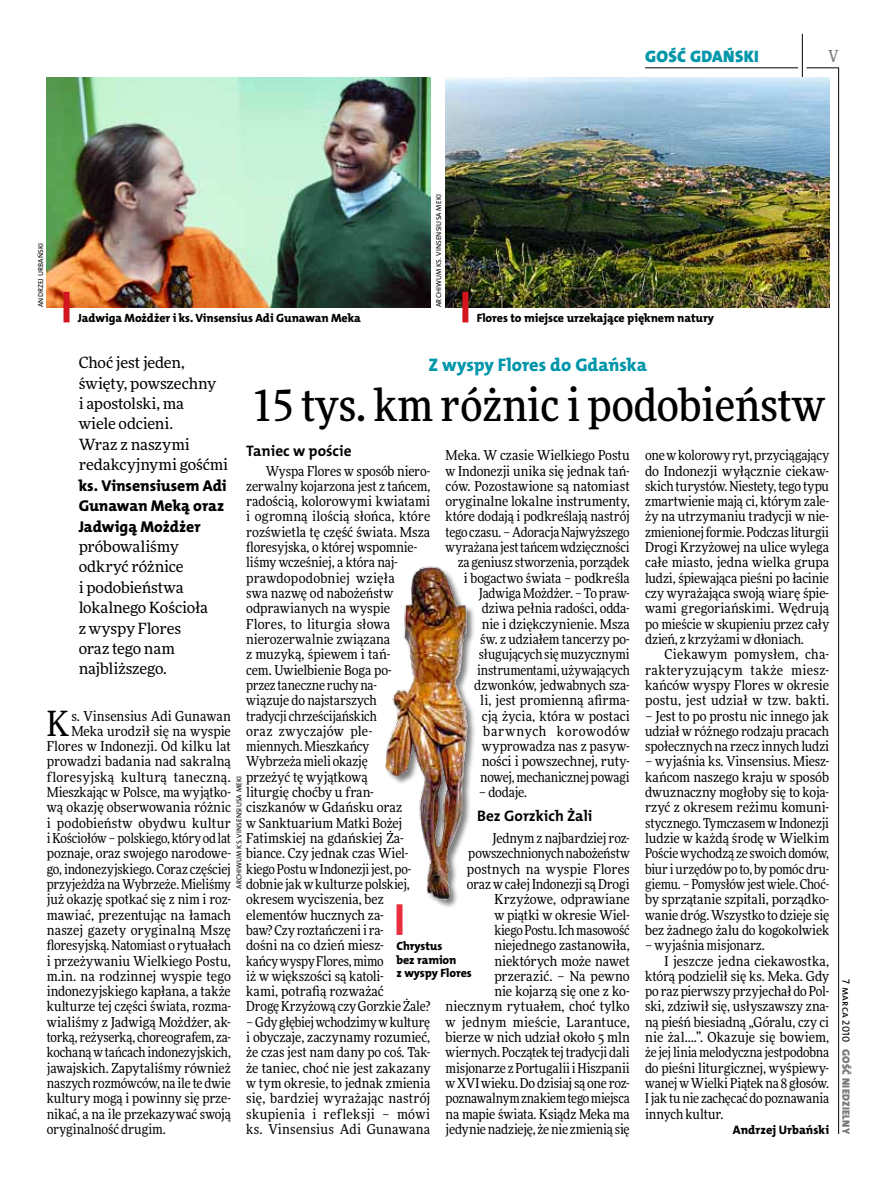
<style>
.page{position:relative;width:893px;height:1191px;background:#fff}
.page>*{position:absolute;margin:0;border:0;box-sizing:border-box;transform-origin:0 0}
.t1{font:500 45px "Freeday Narrow";color:#000}
.t2{font:34.8px "Freeday Narrow News";color:#000}
.t3{font:18.3px "The Mix HP8 Ex Bld";color:#0096aa}
.t4{font:16.65px "The Mix HP9 Blk";letter-spacing:.02em;color:#0096aa}
.t5{font:500 16.5px "Freeday Narrow";color:#787779;scale:.9 1}
.t6{font:15.75px/20.4px "The Mix HP8 Ex Bld";letter-spacing:-.005em;color:#000}
.t7{font:15.45px/20.4px "Freeday News";letter-spacing:-.005em;color:#000}
.t8{font:15.3px "The Mix HP7 Bld";color:#000}
.t9{font:13.65px/15.3px "Freeday Narrow News";letter-spacing:-.005em;color:#000;text-align:justify}
.t10{font:13.65px "Freeday Narrow News";letter-spacing:.03em;color:#000}
.t11{font:13.65px "Freeday Narrow News";letter-spacing:.025em;color:#000}
.t12{font:12.3px "The Mix HP8 Ex Bld";color:#000}
.t13{font:12px/13.5px "The Mix HP8 Ex Bld";letter-spacing:-.005em;color:#000}
.t14{font:10.5px "The Mix HP9 Blk";letter-spacing:.025em;color:#787779}
.t15{font:10.5px "The Mix HP5 Plain";color:#000}
.t16{font:7.2px "The Mix HP5 Plain";letter-spacing:.015em;color:#000}
</style>
<div class="page">
<hr style="left:806px;top:68px;width:33px;height:1px;background:#000">
<hr style="left:645px;top:68px;width:153px;height:1px;background:#000">
<hr style="left:838px;top:68px;width:1px;height:1066px;background:#000">
<hr style="left:802px;top:34px;width:1px;height:43px;background:#000">
<img style="left:446px;top:77px;width:383px;height:230px">
<img style="left:47px;top:77px;width:383px;height:230px">
<img style="left:385px;top:566px;width:90px;height:369px">
<div style="left:64px;top:292px;width:6px;height:30px;background:#d3151f"></div>
<div style="left:462px;top:292px;width:6px;height:30px;background:#d3151f"></div>
<div style="left:396px;top:904px;width:6px;height:31px;background:#e92f3f"></div>
<p class="t4" style="left:645px;top:46px;width:115px">GOŚĆ GDAŃSKI</p>
<p class="t16" style="left:36px;top:307px;width:65px;rotate:-90deg">andrzej urbański</p>
<p class="t16" style="left:434px;top:307px;width:114px;rotate:-90deg">archiwum ks. Vinsensiusa Meki</p>
<p class="t13" style="left:78px;top:312px;width:284px">Jadwiga Możdżer i ks. Vinsensius Adi Gunawan Meka</p>
<p class="t13" style="left:477px;top:312px;width:239px">Flores to miejsce urzekające pięknem natury</p>
<p class="t5" style="left:828px;top:46px;width:13px">V</p>
<p class="t7" style="left:79px;top:352px;width:151px">Choć jest jeden, święty, powszechny<br>i apostolski, ma<br>wiele odcieni.<br>Wraz z naszymi redakcyjnymi gośćmi</p>
<p class="t6" style="left:79px;top:475px;width:150px">ks. Vinsensiusem Adi<br>Gunawan Meką oraz<br>Jadwigą Możdżer</p>
<p class="t7" style="left:79px;top:536px;width:131px">próbowaliśmy odkryć różnice<br>i podobieństwa lokalnego Kościoła z wyspy Flores oraz tego nam najbliższego.</p>
<h3 class="t3" style="left:428px;top:353px;width:220px">Z wyspy Flores do Gdańska</h3>
<h1 class="t1" style="left:251px;top:377px;width:575px">15 tys. km różnic i podobieństw</h1>
<p class="t8" style="left:246px;top:441px;width:107px">Taniec w poście</p>
<p class="t9" style="left:246px;top:463px;width:186px;text-align:left;text-indent:20px">Wyspa Flores w sposób niero&shy;zerwalny kojarzona jest z tańcem, radością, kolorowymi kwiatami i ogromną ilością słońca, które rozświetla tę część świata. Msza floresyjska, o której wspomnie&shy;liśmy wcześniej, a która naj&shy;prawdopodobniej wzięła<br>swa nazwę od nabożeństw odprawianych na wyspie<br>Flores, to liturgia słowa nierozerwalnie związana<br>z muzyką, śpiewem i tań-<br>cem. Uwielbienie Boga po-<br>przez taneczne ruchy na-<br>wiązuje do najstarszych<br>tradycji chrześcijańskich<br>oraz zwyczajów ple&shy;miennych. Mieszkańcy<br>Wybrzeża mieli okazję<br>przeżyć tę wyjątkową<br>liturgię choćby u fran&shy;ciszkanów w Gdańsku oraz<br>w Sanktuarium Matki Bożej<br>Fatimskiej na gdańskiej Ża&shy;biance. Czy jednak czas Wiel&shy;kiego Postu w Indonezji jest, po&shy;dobnie jak w kulturze polskiej, okresem wyciszenia, bez elementów hucznych za-<br>baw? Czy roztańczeni i ra-<br>dośni na co dzień miesz-<br>kańcy wyspy Flores, mimo<br>iż w większości są katoli-<br>kami, potrafią rozważać<br>Drogę Krzyżową czy Gorzkie Żale?</p>
<p class="t9" style="left:246px;top:1014px;width:186px">– Gdy głębiej wchodzimy w kulturę i obyczaje, zaczynamy rozumieć, że czas jest nam dany po coś. Tak&shy;że taniec, choć nie jest zakazany w tym okresie, to jednak zmienia się, bardziej wyrażając nastrój skupienia i refleksji – mówi ks. Vinsensius Adi Gunawana</p>
<p class="t9" style="left:446px;top:447px;width:186px;text-align:right">Meka. W czasie Wielkiego Postu w Indonezji unika się jednak tań&shy;ców. Pozostawione są natomiast oryginalne lokalne instrumenty, które dodają i podkreślają nastrój tego czasu. – Adoracja Najwyższego wyrażana jest tańcem wdzięczności za geniusz stworzenia, porządek<br>i bogactwo świata – podkreśla<br>Jadwiga Możdżer. – To praw&shy;dziwa pełnia radości, odda-<br>nie i dziękczynienie. Msza<br>św. z udziałem tancerzy po&shy;sługujących się muzycznymi instrumentami, używających dzwonków, jedwabnych sza-<br>li, jest promienną afirma-<br>cją życia, która w postaci barwnych korowodów wyprowadza nas z pasyw-<br>ności i powszechnej, ruty&shy;nowej, mechanicznej powagi</p>
<p class="t9" style="left:479px;top:784px;width:50px">– dodaje.</p>
<p class="t8" style="left:477px;top:806px;width:117px">Bez Gorzkich Żali</p>
<p class="t9" style="left:446px;top:830px;width:186px;text-align:right">Jednym z najbardziej roz&shy;powszechnionych nabożeństw postnych na wyspie Flores oraz w całej Indonezji są Drogi<br>Krzyżowe, odprawiane<br>w piątki w okresie Wiel-<br>kiego Postu. Ich masowość niejednego zastanowiła, niektórych może nawet przerazić. – Na pewno<br>nie kojarzą się one z ko&shy;niecznym rytuałem, choć tylko w jednym mieście, Larantuce, bierze w nich udział około 5 mln wiernych. Początek tej tradycji dali misjonarze z Portugalii i Hiszpanii w XVI wieku. Do dzisiaj są one roz&shy;poznawalnym znakiem tego miejsca na mapie świata. Ksiądz Meka ma jedynie nadzieję, że nie zmienią się</p>
<p class="t9" style="left:645px;top:447px;width:186px">one w kolorowy ryt, przyciągający do Indonezji wyłącznie ciekaw&shy;skich turystów. Niestety, tego typu zmartwienie mają ci, którym zale&shy;ży na utrzymaniu tradycji w nie&shy;zmienionej formie. Podczas liturgii Drogi Krzyżowej na ulice wylega całe miasto, jedna wielka grupa ludzi, śpiewająca pieśni po łacinie czy wyrażająca swoją wiarę śpie&shy;wami gregoriańskimi. Wędrują po mieście w skupieniu przez cały dzień, z krzyżami w dłoniach.</p>
<p class="t9" style="left:645px;top:646px;width:186px;text-indent:20px">Ciekawym pomysłem, cha&shy;rakteryzującym także miesz&shy;kańców wyspy Flores w okresie postu, jest udział w tzw. bakti.</p>
<p class="t9" style="left:645px;top:708px;width:186px">– Jest to po prostu nic innego jak udział w różnego rodzaju pracach społecznych na rzecz innych ludzi</p>
<p class="t9" style="left:645px;top:754px;width:186px">– wyjaśnia ks. Vinsensius. Miesz&shy;kańcom naszego kraju w sposób dwuznaczny mogłoby się to koja&shy;rzyć z okresem reżimu komuni&shy;stycznego. Tymczasem w Indonezji ludzie w każdą środę w Wielkim Poście wychodzą ze swoich domów, biur i urzędów po to, by pomóc dru&shy;giemu. – Pomysłów jest wiele. Choć&shy;by sprzątanie szpitali, porządko&shy;wanie dróg. Wszystko to dzieje się bez żadnego żalu do kogokolwiek</p>
<p class="t9" style="left:645px;top:937px;width:121px">– wyjaśnia misjonarz.</p>
<p class="t9" style="left:665px;top:953px;width:166px">I jeszcze jedna ciekawostka,</p>
<p class="t9" style="left:645px;top:968px;width:186px">którą podzielił się ks. Meka. Gdy</p>
<p class="t9" style="left:645px;top:983px;width:186px">po raz pierwszy przyjechał do Pol-</p>
<p class="t9" style="left:645px;top:998px;width:186px">ski, zdziwił się, usłyszawszy zna-</p>
<p class="t9" style="left:645px;top:1014px;width:186px">ną pieśń biesiadną „Góralu, czy ci</p>
<p class="t9" style="left:645px;top:1029px;width:186px">nie żal….”. Okazuje się bowiem,</p>
<p class="t9" style="left:645px;top:1044px;width:186px">że jej linia melodyczna jestpodobna</p>
<p class="t9" style="left:645px;top:1060px;width:186px">do pieśni liturgicznej, wyśpiewy-</p>
<p class="t9" style="left:645px;top:1075px;width:186px">wanej w Wielki Piątek na 8 głosów.</p>
<p class="t9" style="left:645px;top:1090px;width:186px">I jak tu nie zachęcać do poznawania</p>
<p class="t9" style="left:645px;top:1106px;width:80px">innych kultur.</p>
<p class="t12" style="left:733px;top:1122px;width:98px">Andrzej Urbański</p>
<h2 class="t2" style="left:47px;top:702px;width:24px">K</h2>
<p class="t9" style="left:71px;top:708px;width:161px">s. Vinsensius Adi Gunawan</p>
<p class="t9" style="left:71px;top:723px;width:161px">Meka urodził się na wyspie</p>
<p class="t9" style="left:47px;top:738px;width:186px">Flores w Indonezji. Od kilku lat</p>
<p class="t9" style="left:47px;top:754px;width:186px">prowadzi badania nad sakralną</p>
<p class="t10" style="left:47px;top:768px;width:186px">floresyjską kulturą taneczną.</p>
<p class="t9" style="left:47px;top:784px;width:186px">Mieszkając w Polsce, ma wyjątko-</p>
<p class="t9" style="left:47px;top:799px;width:186px">wą okazję obserwowania różnic</p>
<p class="t11" style="left:47px;top:814px;width:186px">i podobieństw obydwu kultur</p>
<p class="t9" style="left:47px;top:830px;width:186px">i Kościołów – polskiego, który od lat</p>
<p class="t9" style="left:47px;top:845px;width:186px">poznaje, oraz swojego narodowe-</p>
<p class="t9" style="left:47px;top:861px;width:186px">go, indonezyjskiego. Coraz częściej</p>
<p class="t9" style="left:47px;top:876px;width:186px">przyjeżdża na Wybrzeże. Mieliśmy</p>
<p class="t9" style="left:47px;top:891px;width:186px">już okazję spotkać się z nim i roz-</p>
<p class="t9" style="left:47px;top:907px;width:186px">mawiać, prezentując na łamach</p>
<p class="t9" style="left:47px;top:922px;width:186px">naszej gazety oryginalną Mszę</p>
<p class="t9" style="left:47px;top:937px;width:186px">floresyjską. Natomiast o rytuałach</p>
<p class="t9" style="left:47px;top:953px;width:186px">i przeżywaniu Wielkiego Postu,</p>
<p class="t9" style="left:47px;top:968px;width:186px">m.in. na rodzinnej wyspie tego</p>
<p class="t9" style="left:47px;top:983px;width:186px">indonezyjskiego kapłana, a także</p>
<p class="t9" style="left:47px;top:998px;width:186px">kulturze tej części świata, rozma-</p>
<p class="t9" style="left:47px;top:1014px;width:186px">wialiśmy z Jadwigą Możdżer, ak-</p>
<p class="t9" style="left:47px;top:1029px;width:186px">torką, reżyserką, choreografem, za-</p>
<p class="t9" style="left:47px;top:1044px;width:186px">kochaną w tańcach indonezyjskich,</p>
<p class="t9" style="left:47px;top:1060px;width:186px">jawajskich. Zapytaliśmy również</p>
<p class="t9" style="left:47px;top:1075px;width:186px">naszych rozmówców, na ile te dwie</p>
<p class="t9" style="left:47px;top:1090px;width:186px">kultury mogą i powinny się prze-</p>
<p class="t9" style="left:47px;top:1106px;width:186px">nikać, a na ile przekazywać swoją</p>
<p class="t9" style="left:47px;top:1121px;width:121px">oryginalność drugim.</p>
<p class="t16" style="left:234px;top:889px;width:114px;rotate:-90deg">archiwum ks. Vinsensiusa Meki</p>
<p class="t13" style="left:396px;top:939px;width:77px">Chrystus<br>bez ramion<br>z wyspy Flores</p>
<p class="t15" style="left:853px;top:979px;width:64px;rotate:90deg">7 marca 2010</p>
<p class="t14" style="left:853px;top:1049px;width:86px;rotate:90deg">GOŚĆ NIEDZIELNY</p>
</div>
